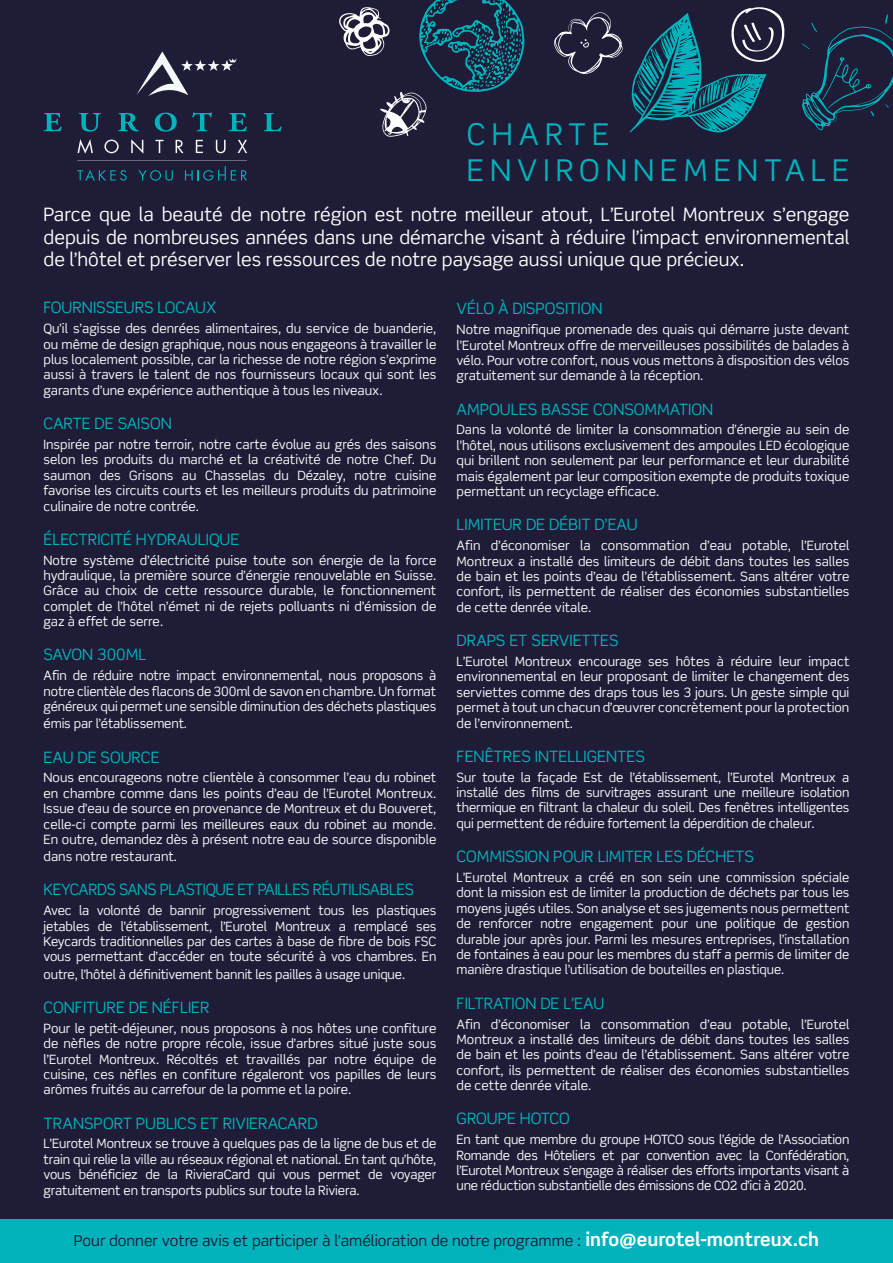
<style>
.page{position:relative;width:893px;height:1263px;background:#1f1c37}
.page>*{position:absolute;margin:0;border:0;box-sizing:border-box;transform-origin:0 0}
.t1{font:30px/36.2px "Scene Std";letter-spacing:.2em;color:#00b2bb}
.t2{font:18.6px/22.2px "Scene Std";color:#fff;text-align:justify}
.t3{font:15.6px "Scene Std";color:#00b2bb}
.t4{font:15.6px "Scene Std";letter-spacing:-.02em;color:#00b2bb;scale:.96 1}
.t5{font:15px "Scene Std";color:#1f1c37}
.t6{font:12.9px/15.5px "Scene Std";color:#fff;text-align:justify}
.s1{font-weight:700;font-size:18.6px;color:#fff}
</style>
<div class="page">
<div style="left:0;top:1219px;width:893px;height:44px;background:#00b2bb"></div>
<svg style="left:629px;top:7px;width:156px;height:126px"></svg>
<svg style="left:802px;top:14px;width:91px;height:117px"></svg>
<svg style="left:339px;top:0;width:185px;height:137px"></svg>
<svg style="left:554px;top:12px;width:69px;height:62px"></svg>
<svg style="left:44px;top:113px;width:18px;height:18px"></svg>
<svg style="left:79px;top:113px;width:22px;height:19px"></svg>
<svg style="left:118px;top:113px;width:21px;height:18px"></svg>
<svg style="left:155px;top:113px;width:22px;height:19px"></svg>
<svg style="left:192px;top:112px;width:20px;height:19px"></svg>
<svg style="left:229px;top:113px;width:18px;height:18px"></svg>
<svg style="left:264px;top:113px;width:18px;height:18px"></svg>
<svg style="left:77px;top:139px;width:16px;height:15px"></svg>
<svg style="left:104px;top:140px;width:15px;height:13px"></svg>
<svg style="left:131px;top:139px;width:12px;height:15px"></svg>
<svg style="left:155px;top:140px;width:9px;height:13px"></svg>
<svg style="left:176px;top:140px;width:7px;height:13px"></svg>
<svg style="left:196px;top:140px;width:7px;height:13px"></svg>
<svg style="left:216px;top:140px;width:10px;height:13px"></svg>
<svg style="left:238px;top:140px;width:9px;height:13px"></svg>
<svg style="left:77px;top:166px;width:170px;height:15px"></svg>
<svg style="left:137px;top:51px;width:100px;height:45px"></svg>
<h1 class="t1" style="left:467px;top:115px;width:384px">CHARTE<br>ENVIRONNEMENTALE</h1>
<p class="t2" style="left:44px;top:203px;width:807px">Parce que la beauté de notre région est notre meilleur atout, L’Eurotel Montreux s’engage depuis de nombreuses années dans une démarche visant à réduire l’impact environnemental de l’hôtel et préserver les ressources de notre paysage aussi unique que précieux.</p>
<p class="t3" style="left:44px;top:298px;width:174px">FOURNISSEURS LOCAUX</p>
<p class="t6" style="left:44px;top:321px;width:394px">Qu’il s’agisse des denrées alimentaires, du service de buanderie, ou même de design graphique, nous nous engageons à travailler le plus localement possible, car la richesse de notre région s’exprime aussi à travers le talent de nos fournisseurs locaux qui sont les garants d’une expérience authentique à tous les niveaux.</p>
<p class="t3" style="left:44px;top:414px;width:130px">CARTE DE SAISON</p>
<p class="t6" style="left:44px;top:436px;width:394px">Inspirée par notre terroir, notre carte évolue au grés des saisons selon les produits du marché et la créativité de notre Chef. Du saumon des Grisons au Chasselas du Dézaley, notre cuisine favorise les circuits courts et les meilleurs produits du patrimoine culinaire de notre contrée.</p>
<p class="t3" style="left:44px;top:529px;width:197px">ÉLECTRICITÉ HYDRAULIQUE</p>
<p class="t6" style="left:44px;top:552px;width:394px">Notre système d’électricité puise toute son énergie de la force hydraulique, la première source d’énergie renouvelable en Suisse.<br>Grâce au choix de cette ressource durable, le fonctionnement complet de l’hôtel n’émet ni de rejets polluants ni d’émission de gaz à effet de serre.</p>
<p class="t3" style="left:44px;top:645px;width:104px">SAVON 300ML</p>
<p class="t6" style="left:44px;top:668px;width:394px">Afin de réduire notre impact environnemental, nous proposons à notre clientèle des flacons de 300ml de savon en chambre. Un format généreux qui permet une sensible diminution des déchets plastiques</p>
<p class="t6" style="left:44px;top:716px;width:145px">émis par l’établissement.</p>
<p class="t3" style="left:44px;top:747px;width:118px">EAU DE SOURCE</p>
<p class="t6" style="left:44px;top:770px;width:394px">Nous encourageons notre clientèle à consommer l’eau du robinet en chambre comme dans les points d’eau de l’Eurotel Montreux.<br>Issue d’eau de source en provenance de Montreux et du Bouveret, celle-ci compte parmi les meilleures eaux du robinet au monde.<br>En outre, demandez dès à présent notre eau de source disponible</p>
<p class="t6" style="left:44px;top:849px;width:135px">dans notre restaurant.</p>
<p class="t4" style="left:44px;top:880px;width:387px">KEYCARDS SANS PLASTIQUE ET PAILLES RÉUTILISABLES</p>
<p class="t6" style="left:44px;top:903px;width:394px">Avec la volonté de bannir progressivement tous les plastiques jetables de l’établissement, l’Eurotel Montreux a remplacé ses Keycards traditionnelles par des cartes à base de fibre de bois FSC vous permettant d’accéder en toute sécurité à vos chambres. En</p>
<p class="t6" style="left:44px;top:966px;width:363px">outre, l’hôtel à définitivement bannit les pailles à usage unique.</p>
<p class="t3" style="left:44px;top:997px;width:168px">CONFITURE DE NÉFLIER</p>
<p class="t6" style="left:44px;top:1020px;width:394px">Pour le petit-déjeuner, nous proposons à nos hôtes une confiture de nèfles de notre propre récole, issue d’arbres situé juste sous l’Eurotel Montreux. Récoltés et travaillés par notre équipe de cuisine, ces nèfles en confiture régaleront vos papilles de leurs arômes fruités au carrefour de la pomme et la poire.</p>
<p class="t3" style="left:44px;top:1113px;width:276px">TRANSPORT PUBLICS ET RIVIERACARD</p>
<p class="t6" style="left:44px;top:1136px;width:394px">L’Eurotel Montreux se trouve à quelques pas de la ligne de bus et de train qui relie la ville au réseaux régional et national. En tant qu’hôte, vous bénéficiez de la RivieraCard qui vous permet de voyager gratuitement en transports publics sur toute la Riviera.</p>
<p class="t3" style="left:457px;top:299px;width:147px">VÉLO À DISPOSITION</p>
<p class="t6" style="left:457px;top:322px;width:394px">Notre magnifique promenade des quais qui démarre juste devant l’Eurotel Montreux offre de merveilleuses possibilités de balades à vélo. Pour votre confort, nous vous mettons à disposition des vélos gratuitement sur demande à la réception.</p>
<p class="t3" style="left:457px;top:399px;width:258px">AMPOULES BASSE CONSOMMATION</p>
<p class="t6" style="left:457px;top:422px;width:394px">Dans la volonté de limiter la consommation d’énergie au sein de l’hôtel, nous utilisons exclusivement des ampoules LED écologique qui brillent non seulement par leur performance et leur durabilité mais également par leur composition exempte de produits toxique permettant un recyclage efficace.</p>
<p class="t3" style="left:457px;top:515px;width:183px">LIMITEUR DE DÉBIT D’EAU</p>
<p class="t6" style="left:457px;top:538px;width:394px">Afin d’économiser la consommation d’eau potable, l’Eurotel Montreux a installé des limiteurs de débit dans toutes les salles de bain et les points d’eau de l’établissement. Sans altérer votre confort, ils permettent de réaliser des économies substantielles de cette denrée vitale.</p>
<p class="t3" style="left:457px;top:631px;width:164px">DRAPS ET SERVIETTES</p>
<p class="t6" style="left:457px;top:653px;width:394px">L’Eurotel Montreux encourage ses hôtes à réduire leur impact environnemental en leur proposant de limiter le changement des serviettes comme des draps tous les 3 jours. Un geste simple qui permet à tout un chacun d’œuvrer concrètement pour la protection de l’environnement.</p>
<p class="t3" style="left:457px;top:746px;width:190px">FENÊTRES INTELLIGENTES</p>
<p class="t6" style="left:457px;top:769px;width:394px">Sur toute la façade Est de l’établissement, l’Eurotel Montreux a installé des films de survitrages assurant une meilleure isolation thermique en filtrant la chaleur du soleil. Des fenêtres intelligentes qui permettent de réduire fortement la déperdition de chaleur.</p>
<p class="t3" style="left:457px;top:847px;width:299px">COMMISSION POUR LIMITER LES DÉCHETS</p>
<p class="t6" style="left:457px;top:869px;width:394px">L’Eurotel Montreux a créé en son sein une commission spéciale dont la mission est de limiter la production de déchets par tous les moyens jugés utiles. Son analyse et ses jugements nous permettent de renforcer notre engagement pour une politique de gestion durable jour après jour. Parmi les mesures entreprises, l’installation de fontaines à eau pour les membres du staff a permis de limiter de manière drastique l’utilisation de bouteilles en plastique.</p>
<p class="t3" style="left:457px;top:993px;width:149px">FILTRATION DE L’EAU</p>
<p class="t6" style="left:457px;top:1016px;width:394px">Afin d’économiser la consommation d’eau potable, l’Eurotel Montreux a installé des limiteurs de débit dans toutes les salles de bain et les points d’eau de l’établissement. Sans altérer votre confort, ils permettent de réaliser des économies substantielles de cette denrée vitale.</p>
<p class="t3" style="left:457px;top:1109px;width:115px">GROUPE HOTCO</p>
<p class="t6" style="left:457px;top:1132px;width:394px">En tant que membre du groupe HOTCO sous l’égide de l’Association Romande des Hôteliers et par convention avec la Confédération, l’Eurotel Montreux s’engage à réaliser des efforts importants visant à une réduction substantielle des émissions de CO2 d’ici à 2020.</p>
<p class="t5" style="left:74px;top:1231px;width:746px">Pour donner votre avis et participer à l’amélioration de notre programme : <span class="s1">info@eurotel-montreux.ch</span></p>
</div>
